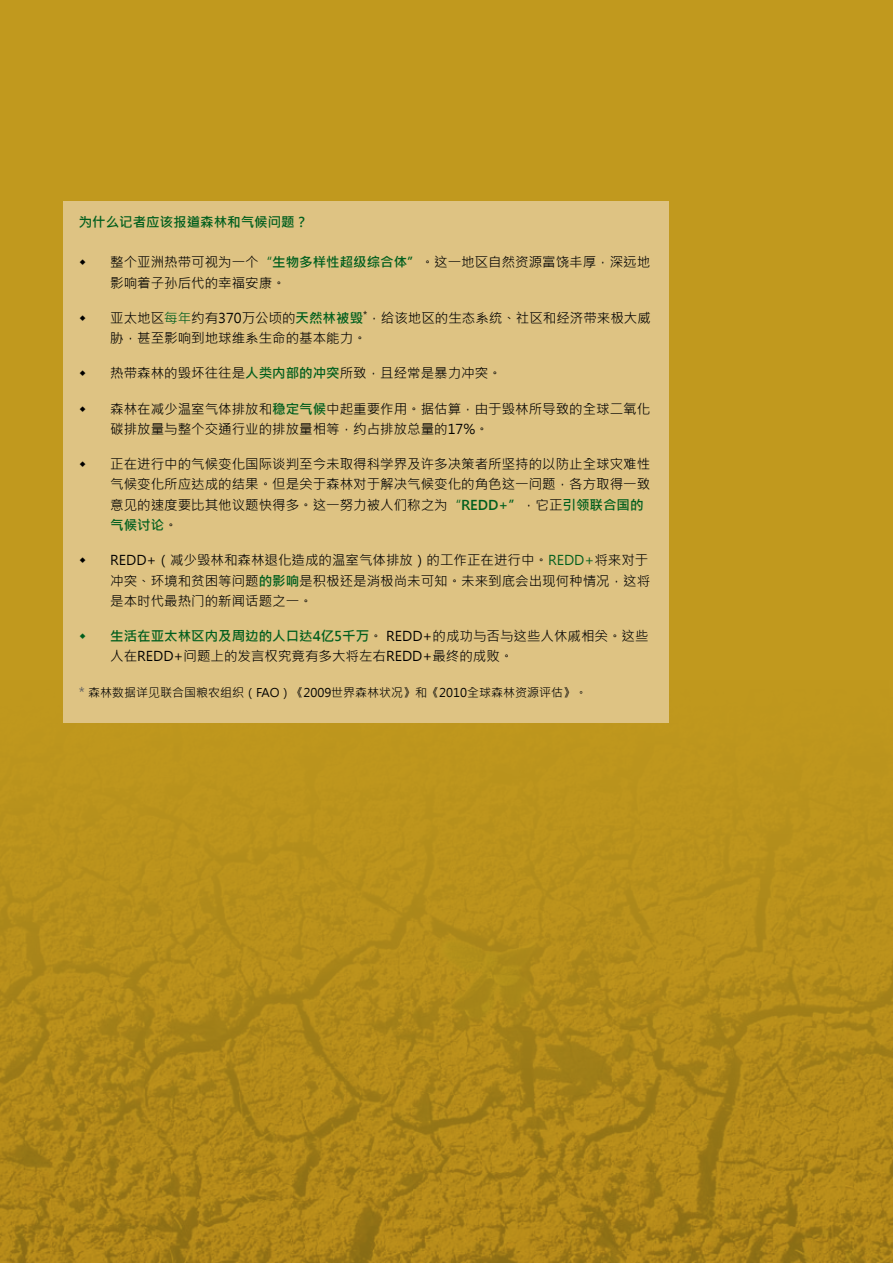
<style>
.page{position:relative;width:893px;height:1263px;background:#c1991e}
.page>*{position:absolute;margin:0;border:0;box-sizing:border-box;transform-origin:0 0}
.t1{font:13.5px/20.2px "Microsoft Jheng Hei";color:#000}
.t2{font:700 13.5px "Microsoft Jheng Hei";color:#005e1d}
.t3{font:12px "Microsoft Jheng Hei";color:#000}
.s1{color:#005e1d}
.s2{font-weight:700;color:#005e1d}
.s3{font-size:13.5px;color:#5f6062}
</style>
<div class="page">
<img style="left:0;top:672px;width:893px;height:591px">
<div style="left:64px;top:201px;width:605px;height:522px;background:#dec383"></div>
<p class="t2" style="left:79px;top:214px;width:231px">为什么记者应该报道森林和气候问题？</p>
<p class="t1" style="left:110px;top:252px;width:541px">整个亚洲热带可视为一个<span class="s1">“</span><span class="s2">生物多样性超级综合体”</span>。这一地区自然资源富饶丰厚，深远地影响着子孙后代的幸福安康。</p>
<p class="t1" style="left:110px;top:308px;width:542px">亚太地区<span class="s1">每年</span>约有370万公顷的<span class="s2">天然林被毁</span><sup>*</sup>，给该地区的生态系统、社区和经济带来极大威胁，甚至影响到地球维系生命的基本能力。</p>
<p class="t1" style="left:110px;top:363px;width:393px">热带森林的毁坏往往是<span class="s2">人类内部的冲突</span>所致，且经常是暴力冲突。</p>
<p class="t1" style="left:110px;top:399px;width:541px">森林在减少温室气体排放和<span class="s2">稳定气候</span>中起重要作用。据估算，由于毁林所导致的全球二氧化碳排放量与整个交通行业的排放量相等，约占排放总量的17%。</p>
<p class="t1" style="left:110px;top:454px;width:541px">正在进行中的气候变化国际谈判至今未取得科学界及许多决策者所坚持的以防止全球灾难性气候变化所应达成的结果。但是关于森林对于解决气候变化的角色这一问题，各方取得一致意见的速度要比其他议题快得多。这一努力被人们称之为<span class="s1">“</span><span class="s2">REDD+”</span>，它正<span class="s2">引领联合国的气候讨论</span>。</p>
<p class="t1" style="left:110px;top:550px;width:542px">REDD+（减少毁林和森林退化造成的温室气体排放）的工作正在进行中。<span class="s1">REDD+</span>将来对于冲突、环境和贫困等问题<span class="s2">的影响</span>是积极还是消极尚未可知。未来到底会出现何种情况，这将是本时代最热门的新闻话题之一。</p>
<p class="t1" style="left:110px;top:626px;width:540px"><span class="s2">生活在亚太林区内及周边的人口达4亿5千万</span>。 REDD+的成功与否与这些人休戚相关。这些人在REDD+问题上的发言权究竟有多大将左右REDD+最终的成败。</p>
<p class="t3" style="left:79px;top:685px;width:510px"><span class="s3">*</span> 森林数据详见联合国粮农组织（FAO）《2009世界森林状况》和《2010全球森林资源评估》。</p>
</div>
